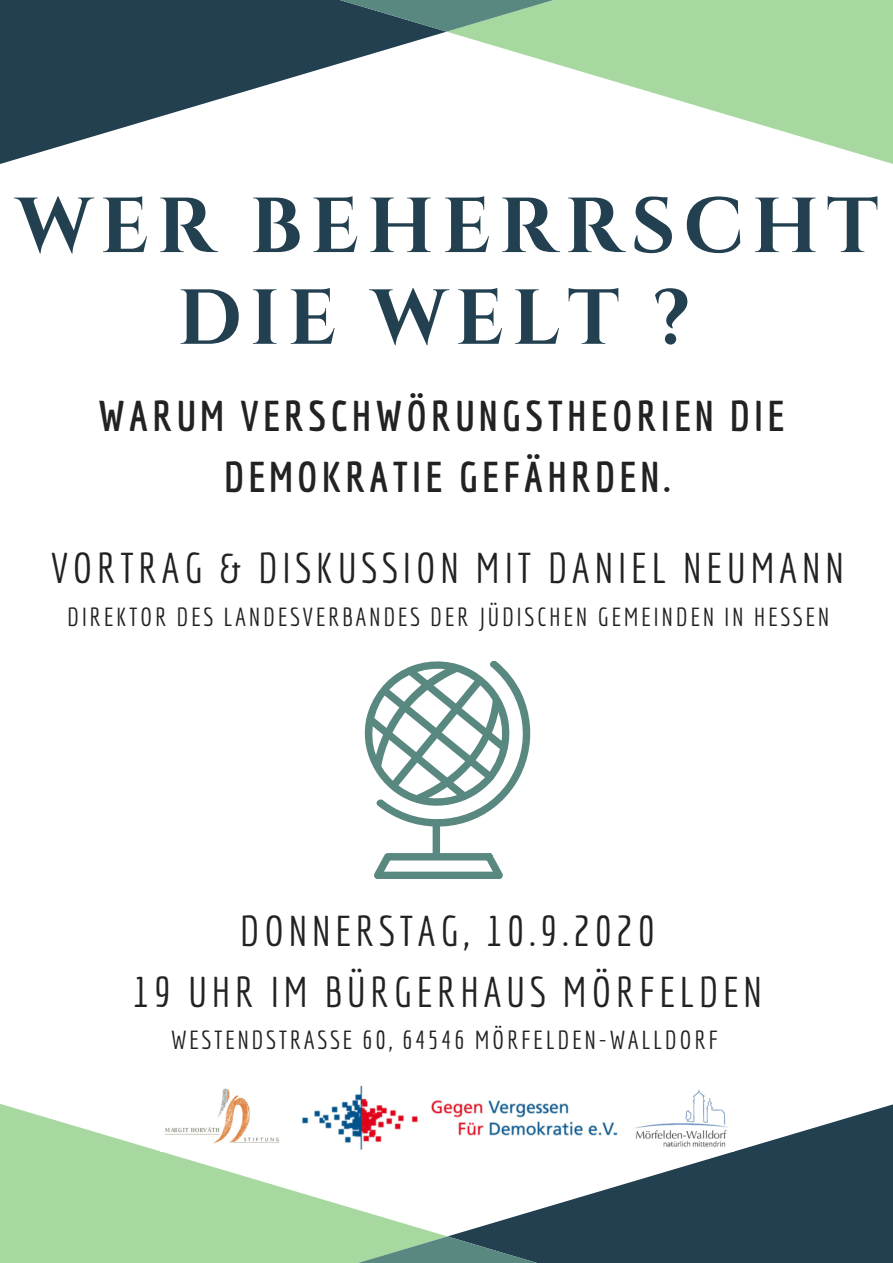
<style>
.page{position:relative;width:893px;height:1263px;background:#fff}
.page>*{position:absolute;margin:0;border:0;box-sizing:border-box;transform-origin:0 0}
.t1{font:700 77.78px/91.7px "Cinzel";letter-spacing:.1em;color:#224050;text-align:center}
.t2{font:42px/60.8px "Economica";letter-spacing:.1em;color:#222;text-align:center}
.t3{font:700 42px/60.8px "Economica";letter-spacing:.1em;color:#222;text-align:center}
.t4{font:25.5px "Economica";letter-spacing:.1em;color:#222}
</style>
<div class="page">
<svg style="left:0;top:0;width:445px;height:164px;fill:#224050"></svg>
<svg style="left:448px;top:0;width:445px;height:164px;fill:#a6d8a0"></svg>
<svg style="left:233px;top:0;width:427px;height:32px;background:#618b7a"></svg>
<svg style="left:449px;top:1104px;width:444px;height:159px;fill:#224050"></svg>
<svg style="left:0;top:1104px;width:446px;height:159px;fill:#a6d8a0"></svg>
<svg style="left:232px;top:1236px;width:430px;height:27px;background:#628b7a"></svg>
<svg style="left:365px;top:661px;width:165px;height:217px"></svg>
<img style="left:160px;top:1085px;width:573px;height:66px">
<h1 class="t1" style="left:16px;top:183px;width:863px">WER BEHERRSCHT<br>DIE WELT ?</h1>
<h2 class="t3" style="left:98px;top:385px;width:688px">WARUM VERSCHWÖRUNGSTHEORIEN DIE<br>DEMOKRATIE GEFÄHRDEN.</h2>
<h2 class="t2" style="left:51px;top:537px;width:795px">VORTRAG &amp; DISKUSSION MIT DANIEL NEUMANN</h2>
<p class="t4" style="left:67px;top:602px;width:764px">DIREKTOR DES LANDESVERBANDES DER JÜDISCHEN GEMEINDEN IN HESSEN</p>
<h2 class="t2" style="left:133px;top:900px;width:631px">DONNERSTAG, 10.9.2020<br>19 UHR IM BÜRGERHAUS MÖRFELDEN</h2>
<p class="t4" style="left:171px;top:1025px;width:548px">WESTENDSTRASSE 60, 64546 MÖRFELDEN-WALLDORF</p>
</div>
